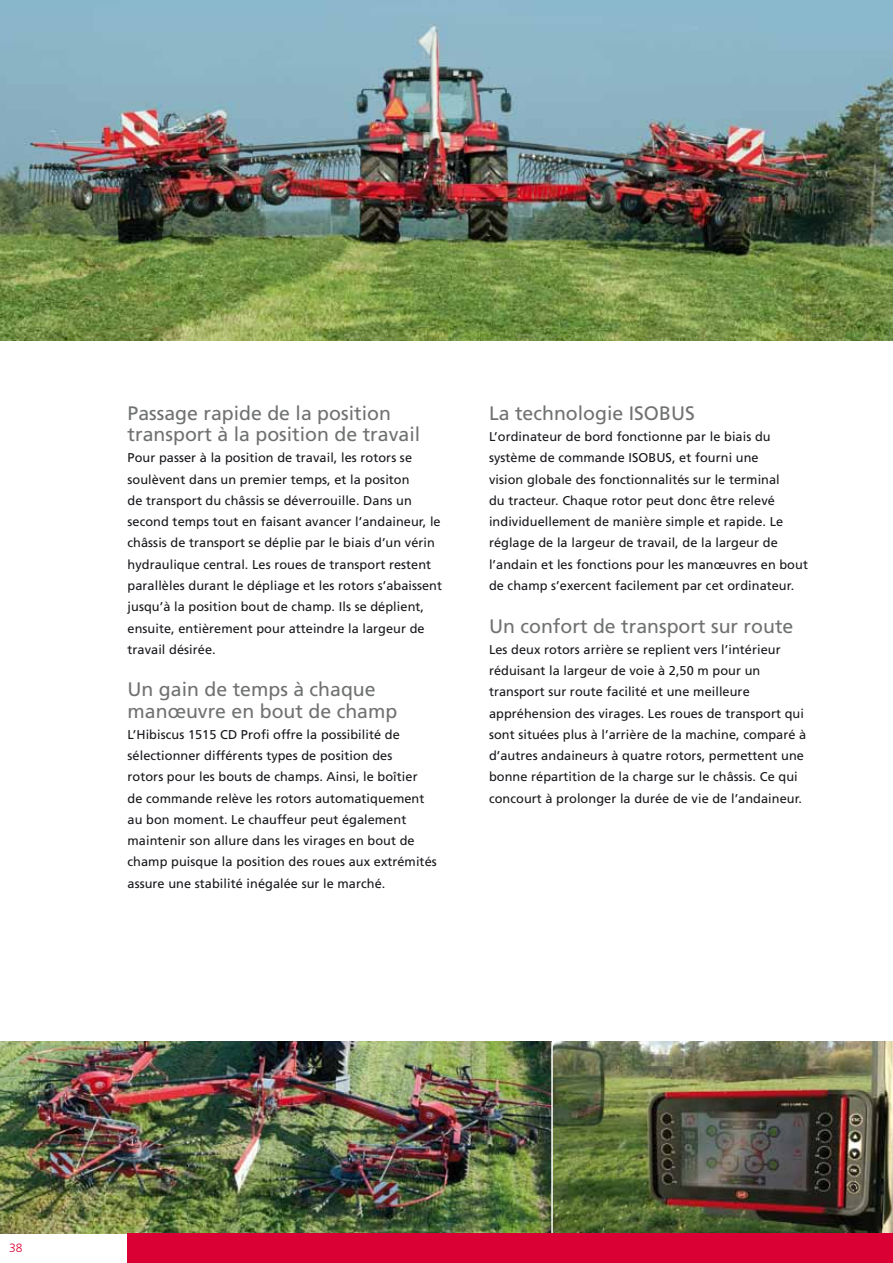
<style>
.page{position:relative;width:893px;height:1263px;background:#fff}
.page>*{position:absolute;margin:0;border:0;box-sizing:border-box;transform-origin:0 0}
.t1{font:19.5px/21.3px "Frutiger";color:#707172}
.t2{font:12.75px/21.3px "Frutiger";letter-spacing:.005em;color:#1a171c}
.t3{font:300 12px "Frutiger";color:#da0034}
</style>
<div class="page">
<img style="left:0;top:0;width:893px;height:340px">
<img style="left:0;top:1042px;width:893px;height:191px">
<hr style="left:551px;top:1042px;width:2px;height:191px;background:#fff">
<div style="left:128px;top:1233px;width:765px;height:30px;background:#da0034"></div>
<h1 class="t1" style="left:128px;top:403px;width:294px">Passage rapide de la position transport à la position de travail</h1>
<p class="t2" style="left:128px;top:447px;width:316px">Pour passer à la position de travail, les rotors se soulèvent dans un premier temps, et la positon<br>de transport du châssis se déverrouille. Dans un second temps tout en faisant avancer l’andaineur, le châssis de transport se déplie par le biais d’un vérin hydraulique central. Les roues de transport restent parallèles durant le dépliage et les rotors s’abaissent jusqu’à la position bout de champ. Ils se déplient, ensuite, entièrement pour atteindre la largeur de travail désirée.</p>
<h1 class="t1" style="left:128px;top:679px;width:271px">Un gain de temps à chaque manœuvre en bout de champ</h1>
<p class="t2" style="left:128px;top:724px;width:311px">L’Hibiscus 1515 CD Profi offre la possibilité de sélectionner différents types de position des<br>rotors pour les bouts de champs. Ainsi, le boîtier<br>de commande relève les rotors automatiquement au bon moment. Le chauffeur peut également maintenir son allure dans les virages en bout de champ puisque la position des roues aux extrémités assure une stabilité inégalée sur le marché.</p>
<h1 class="t1" style="left:489px;top:403px;width:207px">La technologie ISOBUS</h1>
<p class="t2" style="left:489px;top:426px;width:320px">L’ordinateur de bord fonctionne par le biais du système de commande ISOBUS, et fourni une<br>vision globale des fonctionnalités sur le terminal<br>du tracteur. Chaque rotor peut donc être relevé individuellement de manière simple et rapide. Le réglage de la largeur de travail, de la largeur de l’andain et les fonctions pour les manœuvres en bout de champ s’exercent facilement par cet ordinateur.</p>
<h1 class="t1" style="left:489px;top:615px;width:306px">Un confort de transport sur route</h1>
<p class="t2" style="left:489px;top:639px;width:319px">Les deux rotors arrière se replient vers l’intérieur réduisant la largeur de voie à 2,50 m pour un transport sur route facilité et une meilleure appréhension des virages. Les roues de transport qui sont situées plus à l’arrière de la machine, comparé à d’autres andaineurs à quatre rotors, permettent une bonne répartition de la charge sur le châssis. Ce qui concourt à prolonger la durée de vie de l’andaineur.</p>
<p class="t3" style="left:9px;top:1241px;width:15px">38</p>
</div>
